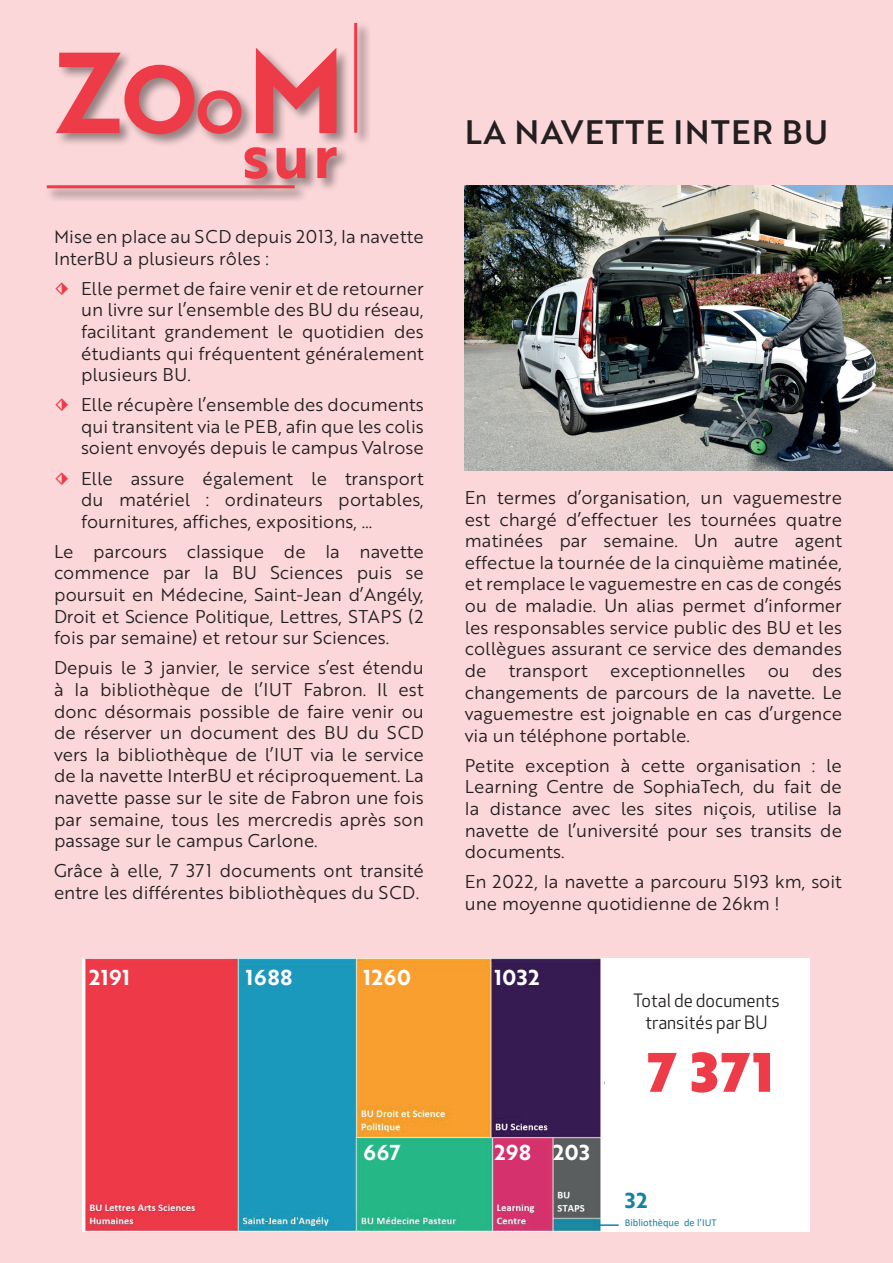
<style>
.page{position:relative;width:893px;height:1263px;background:#fbd7d9}
.page>*{position:absolute;margin:0;border:0;box-sizing:border-box;transform-origin:0 0}
.t1{font:111.6px "Brother 1816 Bold";color:#ee3b48}
.t2{font:60px "Brother 1816 Bold";color:#ee3b48}
.t3{font:54px "Brother 1816 Black";color:#ee3b48}
.t4{font:33px "Brother 1816 Medium";letter-spacing:.04em;color:#231f20}
.t5{font:21px "Brother 1816 Bold";letter-spacing:.04em;color:#fff}
.t6{font:21px "Brother 1816 Bold";color:#1781a1}
.t7{font:18px/21.6px "Brother 1816 Book";color:#231f20;text-align:justify}
.t8{font:18px/21.6px "Apex New";color:#231f20;text-align:center}
.t9{font:10.5px "Calibri";color:#1781a1}
.s1{font-size:93px}
.s2{font-size:58.2px}
.s3{color:#ee3b48}
</style>
<div class="page">
<div style="left:55px;top:47px;width:296px;height:146px;background:#231f20;opacity:.48"></div>
<div style="left:352px;top:21px;width:19px;height:125px;background:#231f20;opacity:.75"></div>
<hr style="left:354px;top:23px;width:3px;height:110px;background:#ee3b48">
<div style="left:45px;top:183px;width:264px;height:19px;background:#231f20;opacity:.75"></div>
<hr style="left:47px;top:185px;width:248px;height:3px;background:#ee3b48">
<img style="left:465px;top:185px;width:428px;height:286px">
<div style="left:83px;top:958px;width:727px;height:273px;background:#fff"></div>
<img style="left:83px;top:958px;width:518px;height:273px">
<hr style="left:598px;top:1224px;width:21px;height:2px;background:#1781a1">
<h1 class="t1" style="left:53px;top:8px;width:192px">Z<span class="s1">O</span><span class="s2">O</span></h1>
<h2 class="t2" style="left:242px;top:111px;width:105px">sur<sup>M</sup></h2>
<p class="t7" style="left:54px;top:225px;width:371px">Mise en place au SCD depuis 2013, la navette<br>InterBU a plusieurs rôles :</p>
<p class="t7" style="left:81px;top:277px;width:344px;text-indent:-27px"><span class="s3">⬗</span> Elle permet de faire venir et de retourner un livre sur l’ensemble des BU du réseau, facilitant grandement le quotidien des étudiants qui fréquentent généralement plusieurs BU.</p>
<p class="t7" style="left:81px;top:393px;width:344px;text-indent:-27px"><span class="s3">⬗</span> Elle récupère l’ensemble des documents qui transitent via le PEB, afin que les colis soient envoyés depuis le campus Valrose</p>
<p class="t7" style="left:81px;top:467px;width:344px;text-indent:-27px"><span class="s3">⬗</span> Elle assure également le transport du matériel : ordinateurs portables, fournitures, affiches, expositions, …</p>
<p class="t7" style="left:54px;top:540px;width:371px">Le parcours classique de la navette commence par la BU Sciences puis se poursuit en Médecine, Saint-Jean d’Angély, Droit et Science Politique, Lettres, STAPS (2 fois par semaine) et retour sur Sciences.</p>
<p class="t7" style="left:54px;top:656px;width:371px">Depuis le 3 janvier, le service s’est étendu à la bibliothèque de l’IUT Fabron. Il est donc désormais possible de faire venir ou de réserver un document des BU du SCD vers la bibliothèque de l’IUT via le service de la navette InterBU et réciproquement. La navette passe sur le site de Fabron une fois par semaine, tous les mercredis après son passage sur le campus Carlone.</p>
<p class="t7" style="left:54px;top:859px;width:371px">Grâce à elle, 7 371 documents ont transité entre les différentes bibliothèques du SCD.</p>
<h3 class="t4" style="left:465px;top:107px;width:365px">LA NAVETTE INTER BU</h3>
<p class="t7" style="left:465px;top:486px;width:379px">En termes d’organisation, un vaguemestre est chargé d’effectuer les tournées quatre matinées par semaine. Un autre agent effectue la tournée de la cinquième matinée, et remplace le vaguemestre en cas de congés ou de maladie. Un alias permet d’informer les responsables service public des BU et les collègues assurant ce service des demandes de transport exceptionnelles ou des changements de parcours de la navette. Le vaguemestre est joignable en cas d’urgence via un téléphone portable.</p>
<p class="t7" style="left:465px;top:754px;width:379px">Petite exception à cette organisation : le Learning Centre de SophiaTech, du fait de la distance avec les sites niçois, utilise la navette de l’université pour ses transits de documents.</p>
<p class="t7" style="left:465px;top:870px;width:379px">En 2022, la navette a parcouru 5193 km, soit une moyenne quotidienne de 26km !</p>
<p class="t5" style="left:89px;top:962px;width:42px">2191</p>
<p class="t5" style="left:246px;top:962px;width:48px">1688</p>
<p class="t5" style="left:364px;top:962px;width:49px">1260</p>
<p class="t5" style="left:494px;top:962px;width:47px">1032</p>
<p class="t5" style="left:364px;top:1137px;width:38px">667</p>
<p class="t5" style="left:494px;top:1137px;width:97px">298 203</p>
<p class="t8" style="left:633px;top:990px;width:148px">Total de documents transités par BU</p>
<h3 class="t3" style="left:647px;top:1030px;width:128px">7 371</h3>
<p class="t6" style="left:625px;top:1185px;width:24px">32</p>
<p class="t9" style="left:625px;top:1215px;width:93px">Bibliothèque de l’IUT</p>
</div>
